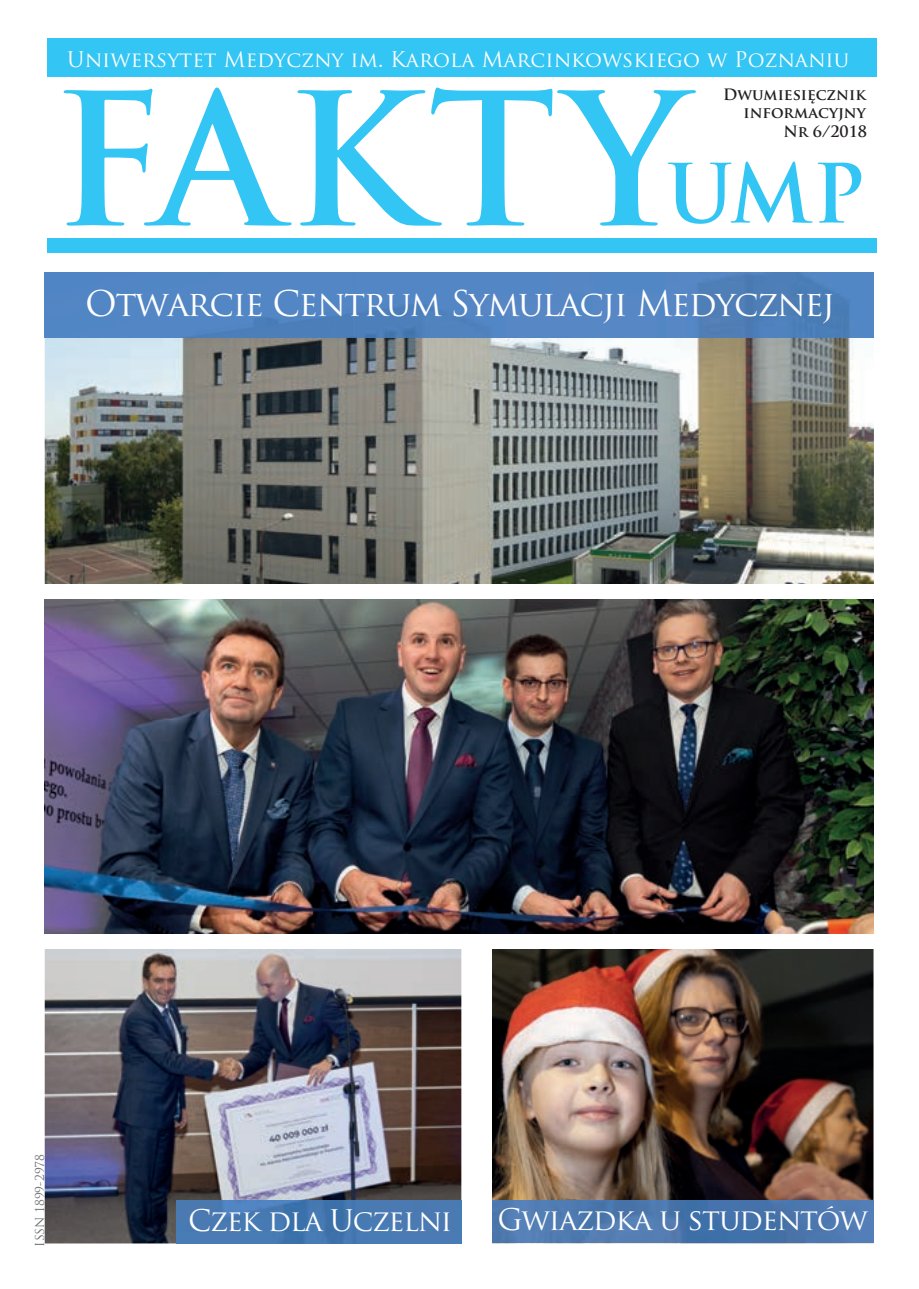
<style>
.page{position:relative;width:919px;height:1289px;background:#fff}
.page>*{position:absolute;margin:0;border:0;box-sizing:border-box;transform-origin:0 0}
.t1{font:700 179.25px "Trajan Pro";letter-spacing:.03em;color:#33c5f3}
.t2{font:700 79.35px "Trajan Pro";color:#33c5f3}
.t3{font:34.5px "Trajan Pro";letter-spacing:-.04em;color:#fff}
.t4{font:29.1px "Trajan Pro";letter-spacing:-.04em;color:#fff}
.t5{font:21px "Trajan Pro";color:#fff}
.t6{font:700 15.3px/18.1px "Trajan Pro";color:#231f20;text-align:right}
.t7{font:12px "Trajan Pro";color:#6c6d70}
</style>
<div class="page">
<div style="left:47px;top:233px;width:829px;height:19px;background:#33c5f3"></div>
<div style="left:47px;top:232px;width:829px;height:6px;background:#fff"></div>
<div style="left:47px;top:38px;width:829px;height:39px;background:#33c5f3"></div>
<img style="left:45px;top:337px;width:828px;height:247px">
<img style="left:45px;top:599px;width:828px;height:334px">
<img style="left:45px;top:272px;width:828px;height:65px">
<img style="left:45px;top:949px;width:416px;height:294px">
<img style="left:492px;top:949px;width:381px;height:294px">
<hr style="left:461px;top:1200px;width:1px;height:43px;background:#5587c6">
<img style="left:177px;top:1200px;width:284px;height:43px">
<hr style="left:873px;top:1200px;width:1px;height:42px;background:#5587c6">
<img style="left:492px;top:1200px;width:381px;height:42px">
<p class="t5" style="left:67px;top:46px;width:783px">Uniwersytet Medyczny im. Karola Marcinkowskiego w Poznaniu</p>
<h1 class="t1" style="left:52px;top:48px;width:635px">FAKTY</h1>
<p class="t6" style="left:723px;top:86px;width:145px">Dwumiesięcznik informacyjny<br>Nr 6/2018</p>
<h2 class="t2" style="left:666px;top:144px;width:200px">UMP</h2>
<h3 class="t3" style="left:85px;top:281px;width:751px">Otwarcie Centrum Symulacji Medycznej</h3>
<p class="t7" style="left:32px;top:1246px;width:94px;rotate:-90deg">ISSN 1899-2978</p>
<h3 class="t4" style="left:188px;top:1201px;width:265px">Czek dla Uczelni</h3>
<h3 class="t4" style="left:497px;top:1201px;width:372px">Gwiazdka u studentów</h3>
</div>
